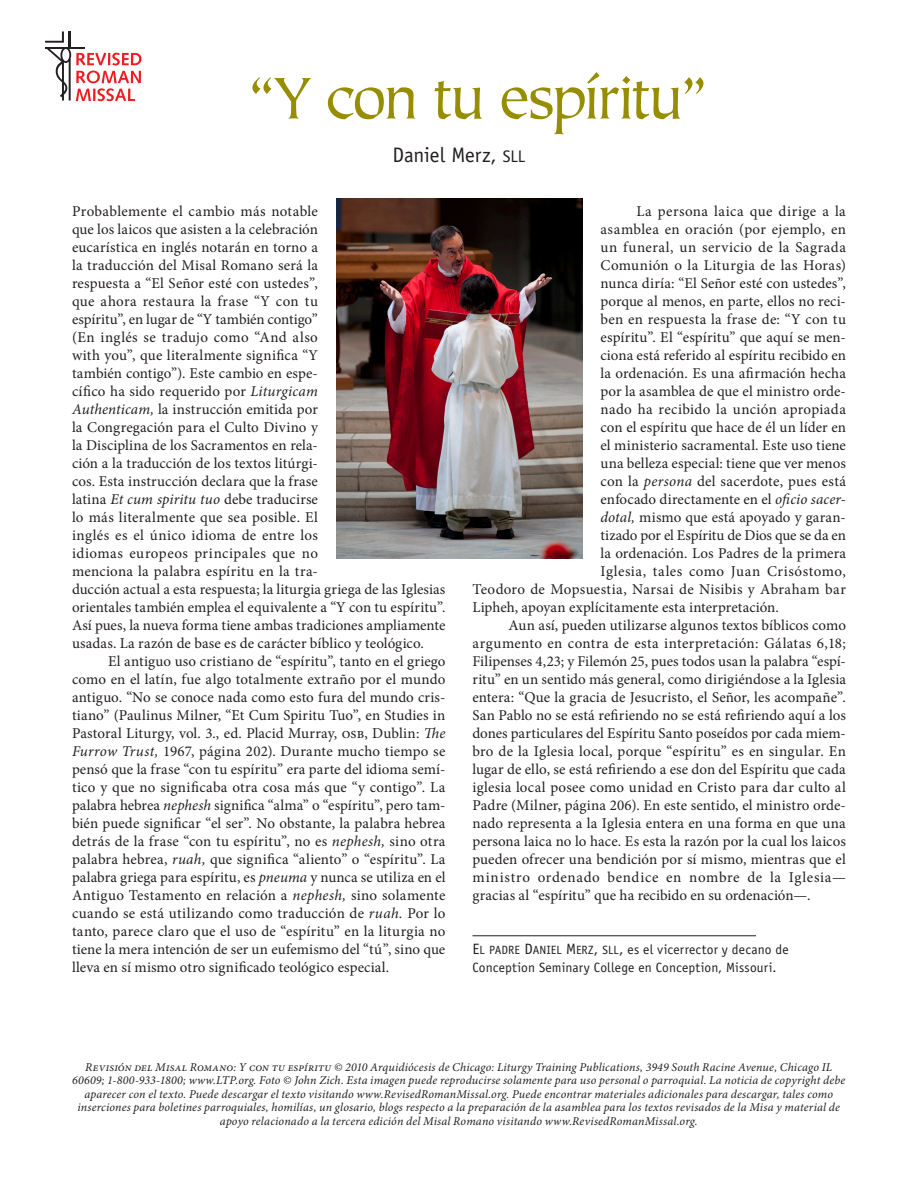
<style>
.page{position:relative;width:918px;height:1188px;background:#fff}
.page>*{position:absolute;margin:0;border:0;box-sizing:border-box;transform-origin:0 0}
.sect1__reproducible{font:66px "Tiepolo Std";letter-spacing:-.065em;color:#968d00}
.author{font:21px "Officina Sans Std";letter-spacing:-.005em;color:#231f20}
.para{font:15px/18px "Minion Pro";letter-spacing:.01em;color:#231f20;text-align:justify}
.para-2{font:15px "Minion Pro";letter-spacing:.035em;color:#231f20}
.para-3{font:15px "Minion Pro";letter-spacing:-.01em;color:#231f20}
.para-4{font:15px "Minion Pro";letter-spacing:.03em;color:#231f20}
.authorbio{font:13.5px/18px "Officina Sans Std";letter-spacing:.01em;color:#231f20}
.copyright__reproduc{font:italic 12px/13.5px "Minion Pro";letter-spacing:.01em;color:#231f20;text-align:center}
.s1{font-family:"Officina Sans Std Book SC800";font-size:16.8px}
.s2{font-style:italic}
.s3{font-family:"Officina Sans Std Book SC800";font-size:15px}
.s4{font-family:"Officina Sans Std Book SC800";font-size:12px}
</style>
<div class="page">
<svg style="left:45px;top:32px;width:97px;height:69px"></svg>
<hr style="left:472px;top:936px;width:284px;height:1px;background:#231f20">
<img style="left:336px;top:198px;width:246px;height:360px">
<p class="sect1__reproducible" style="left:246px;top:62px;width:463px">“Y con tu espíritu”</p>
<p class="author" style="left:393px;top:143px;width:134px">Daniel Merz, <span class="s1">SLL</span></p>
<p class="para" style="left:72px;top:202px;width:375px;text-align:left">Probablemente el cambio más notable<br>que los laicos que asisten a la celebración<br>eucarística en inglés notarán en torno a<br>la traducción del Misal Romano será la<br>respuesta a “El Señor esté con ustedes”,<br>que ahora restaura la frase “Y con tu<br>espíritu”, en lugar de “Y también contigo”<br>(En inglés se tradujo como “And also<br>with you”, que literalmente significa “Y<br>también contigo”). Este cambio en espe-<br>cífico ha sido requerido por <span class="s2">Liturgicam<br>Authenticam,</span> la instrucción emitida por<br>la Congregación para el Culto Divino y<br>la Disciplina de los Sacramentos en rela-<br>ción a la traducción de los textos litúrgi-<br>cos. Esta instrucción declara que la frase<br>latina <span class="s2">Et cum spiritu tuo</span> debe traducirse<br>lo más literalmente que sea posible. El<br>inglés es el único idioma de entre los<br>idiomas europeos principales que no<br>menciona la palabra espíritu en la tra-<br>ducción actual a esta respuesta; la liturgia griega de las Iglesias orientales también emplea el equivalente a “Y con tu espíritu”.<br>Así pues, la nueva forma tiene ambas tradiciones ampliamente usadas. La razón de base es de carácter bíblico y teológico.</p>
<p class="para" style="left:72px;top:652px;width:375px;text-indent:36px">El antiguo uso cristiano de “espíritu”, tanto en el griego como en el latín, fue algo totalmente extraño por el mundo antiguo. “No se conoce nada como esto fura del mundo cris&shy;tiano” (Paulinus Milner, “Et Cum Spiritu Tuo”, en Studies in Pastoral Liturgy, vol. 3., ed. Placid Murray, osb, Dublin: <span class="s2">The Furrow Trust,</span> 1967, página 202). Durante mucho tiempo se pensó que la frase “con tu espíritu” era parte del idioma semí&shy;tico y que no significaba otra cosa más que “y contigo”. La palabra hebrea <span class="s2">nephesh</span> significa “alma” o “espíritu”, pero tam&shy;bién puede significar “el ser”. No obstante, la palabra hebrea detrás de la frase “con tu espíritu”, no es <span class="s2">nephesh,</span> sino otra palabra hebrea, <span class="s2">ruah,</span> que significa “aliento” o “espíritu”. La palabra griega para espíritu, es <span class="s2">pneuma</span> y nunca se utiliza en el Antiguo Testamento en relación a <span class="s2">nephesh,</span> sino solamente cuando se está utilizando como traducción de <span class="s2">ruah.</span> Por lo tanto, parece claro que el uso de “espíritu” en la liturgia no tiene la mera intención de ser un eufemismo del “tú”, sino que lleva en sí mismo otro significado teológico especial.</p>
<p class="para-4" style="left:636px;top:201px;width:211px">La persona laica que dirige a la</p>
<p class="para" style="left:600px;top:220px;width:247px">asamblea en oración (por ejemplo, en</p>
<p class="para-2" style="left:600px;top:237px;width:247px">un funeral, un servicio de la Sagrada</p>
<p class="para" style="left:600px;top:256px;width:247px">Comunión o la Liturgia de las Horas)</p>
<p class="para" style="left:600px;top:274px;width:247px">nunca diría: “El Señor esté con ustedes”,</p>
<p class="para" style="left:600px;top:292px;width:247px">porque al menos, en parte, ellos no reci-</p>
<p class="para" style="left:600px;top:310px;width:247px">ben en respuesta la frase de: “Y con tu</p>
<p class="para" style="left:600px;top:328px;width:247px">espíritu”. El “espíritu” que aquí se men-</p>
<p class="para" style="left:600px;top:346px;width:247px">ciona está referido al espíritu recibido en</p>
<p class="para" style="left:600px;top:364px;width:247px">la ordenación. Es una afirmación hecha</p>
<p class="para" style="left:600px;top:382px;width:247px">por la asamblea de que el ministro orde-</p>
<p class="para" style="left:600px;top:400px;width:247px">nado ha recibido la unción apropiada</p>
<p class="para" style="left:600px;top:418px;width:247px">con el espíritu que hace de él un líder en</p>
<p class="para" style="left:600px;top:436px;width:247px">el ministerio sacramental. Este uso tiene</p>
<p class="para" style="left:600px;top:454px;width:247px">una belleza especial: tiene que ver menos</p>
<p class="para" style="left:600px;top:472px;width:247px">con la <span class="s2">persona</span> del sacerdote, pues está</p>
<p class="para" style="left:600px;top:490px;width:247px">enfocado directamente en el <span class="s2">oficio sacer-</span></p>
<p class="para" style="left:600px;top:508px;width:247px"><span class="s2">dotal,</span> mismo que está apoyado y garan-</p>
<p class="para-3" style="left:600px;top:525px;width:247px">tizado por el Espíritu de Dios que se da en</p>
<p class="para" style="left:600px;top:544px;width:247px">la ordenación. Los Padres de la primera</p>
<p class="para-2" style="left:600px;top:561px;width:247px">Iglesia, tales como Juan Crisóstomo,</p>
<p class="para" style="left:472px;top:580px;width:375px">Teodoro de Mopsuestia, Narsai de Nisibis y Abraham bar</p>
<p class="para" style="left:472px;top:598px;width:308px">Lipheh, apoyan explícitamente esta interpretación.</p>
<p class="para" style="left:472px;top:616px;width:375px;text-indent:36px">Aun así, pueden utilizarse algunos textos bíblicos como argumento en contra de esta interpretación: Gálatas 6,18; Filipenses 4,23; y Filemón 25, pues todos usan la palabra “espí&shy;ritu” en un sentido más general, como dirigiéndose a la Iglesia entera: “Que la gracia de Jesucristo, el Señor, les acompañe”.<br>San Pablo no se está refiriendo no se está refiriendo aquí a los dones particulares del Espíritu Santo poseídos por cada miem&shy;bro de la Iglesia local, porque “espíritu” es en singular. En lugar de ello, se está refiriendo a ese don del Espíritu que cada iglesia local posee como unidad en Cristo para dar culto al Padre (Milner, página 206). En este sentido, el ministro orde&shy;nado representa a la Iglesia entera en una forma en que una persona laica no lo hace. Es esta la razón por la cual los laicos pueden ofrecer una bendición por sí mismo, mientras que el ministro ordenado bendice en nombre de la Iglesia— gracias al “espíritu” que ha recibido en su ordenación—.</p>
<p class="authorbio" style="left:472px;top:940px;width:318px"><span class="s3">E</span><span class="s4">L PADRE</span> <span class="s3">D</span><span class="s4">ANIEL</span> <span class="s3">M</span><span class="s4">ERZ</span><span class="s3">,</span> <span class="s4">SLL</span><span class="s3">,</span> es el vicerrector y decano de<br>Conception Seminary College en Conception, Missouri.</p>
<p class="copyright__reproduc" style="left:72px;top:1060px;width:774px">Revisión del Misal Romano: Y con tu espíritu © 2010 Arquidiócesis de Chicago: Liturgy Training Publications, 3949 South Racine Avenue, Chicago IL 60609; 1-800-933-1800; www.LTP.org. Foto © John Zich. Esta imagen puede reproducirse solamente para uso personal o parroquial. La noticia de copyright debe aparecer con el texto. Puede descargar el texto visitando www.RevisedRomanMissal.org. Puede encontrar materiales adicionales para descargar, tales como inserciones para boletines parroquiales, homilías, un glosario, blogs respecto a la preparación de la asamblea para los textos revisados de la Misa y material de apoyo relacionado a la tercera edición del Misal Romano visitando www.RevisedRomanMissal.org.</p>
</div>
